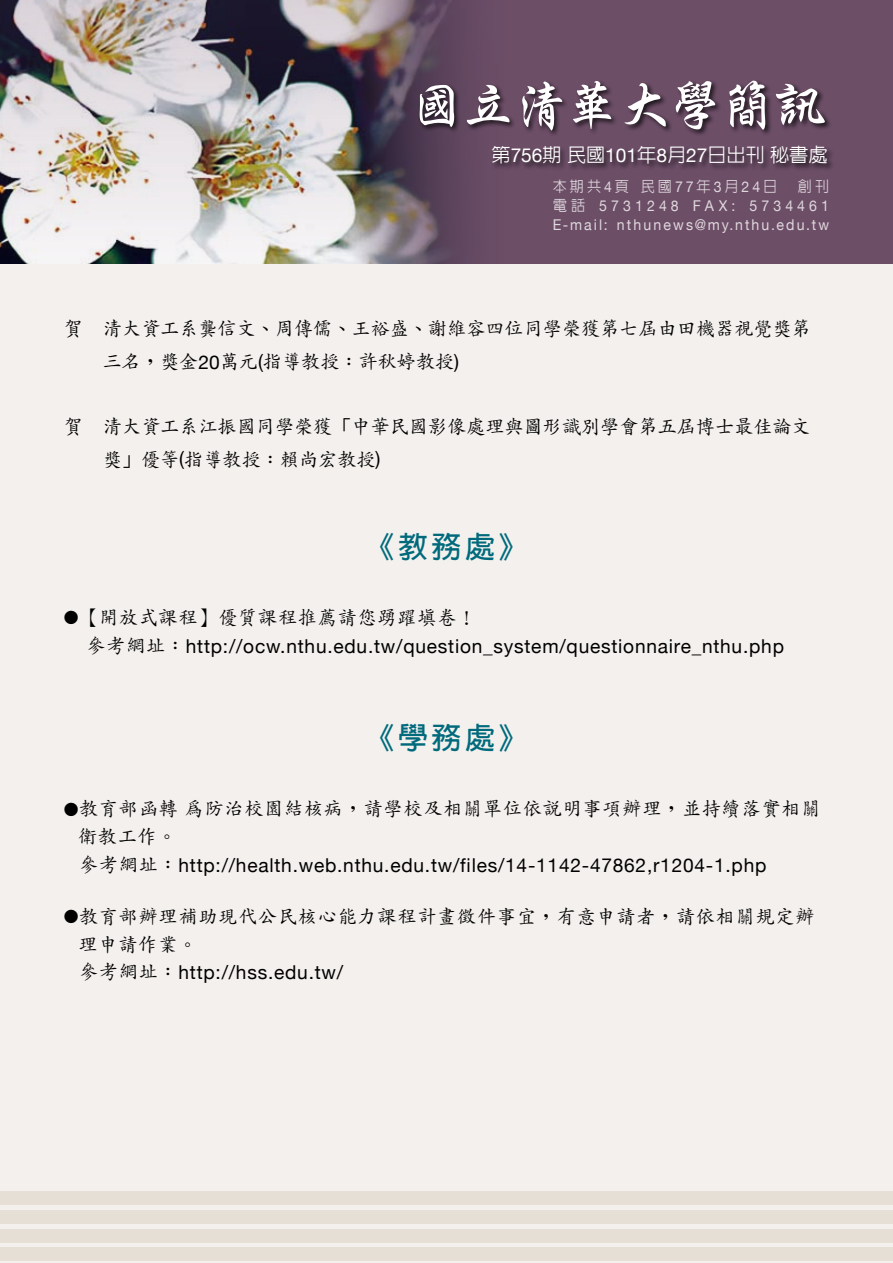
<style>
.page{position:relative;width:893px;height:1263px;background:#fff}
.page>*{position:absolute;margin:0;border:0;box-sizing:border-box;transform-origin:0 0}
.t1{font:700 52.65px "AR Xing Kai B5";letter-spacing:-.1em;color:#fff;scale:1.09 1}
.t2{font:700 29.7px "AR New Hei B5";letter-spacing:.125em;color:#006a7c}
.t3{font:19.2px "Helvetica Neue";letter-spacing:.04em;color:#000}
.t4{font:500 19.2px/33px "AR Kai B5";color:#000}
.t5{font:500 19.2px/27.6px "AR Kai B5";letter-spacing:.04em;color:#000}
.t6{font:500 19.2px "AR New Hei B5";color:#fff}
.t7{font:14.85px/19.2px "Helvetica Neue";letter-spacing:.15em;color:#dfd8dd;scale:.95 1}
.t8{font:500 14.85px "AR New Hei B5";letter-spacing:.21em;color:#dfd8dd;scale:.95 1}
.s1{font-family:"Helvetica Neue";font-weight:400}
.s2{font-family:"AR New Hei B5";font-weight:500}
.s3{font-weight:700}
.s4{font-weight:700;font-size:14.85px}
.s5{font-family:"AR Kai B5";font-weight:500}
.s6{font-family:"AR Kai B5";font-weight:700}
</style>
<div class="page">
<div style="left:0;top:263px;width:893px;height:1000px;background:#f3f0ed"></div>
<div style="left:0;top:1191px;width:893px;height:13px;background:#e5dfd5"></div>
<div style="left:0;top:1247px;width:893px;height:14px;background:#e5dfd5"></div>
<div style="left:0;top:1228px;width:893px;height:14px;background:#e5dfd5"></div>
<div style="left:0;top:1210px;width:893px;height:13px;background:#e5dfd5"></div>
<div style="left:0;top:0;width:893px;height:263px;background:#6c4e67"></div>
<img style="left:0;top:0;width:519px;height:264px">
<div style="left:418px;top:79px;width:475px;height:106px;background:#000;opacity:.75"></div>
<h1 class="t1" style="left:408px;top:79px;width:386px">國立清華大學簡訊</h1>
<p class="t6" style="left:491px;top:145px;width:337px">第<span class="s1">756</span>期民國<span class="s1">101</span>年<span class="s1">8</span>月<span class="s1">27</span>日出刊秘書處</p>
<p class="t8" style="left:553px;top:179px;width:238px">本期共<span class="s1">4</span>頁 民國<span class="s1">77</span>年<span class="s1">3</span>月<span class="s1">24</span>日</p>
<p class="t8" style="left:798px;top:179px;width:34px">創刊</p>
<p class="t7" style="left:553px;top:195px;width:292px"><span class="s2">電話</span> 5731248 FAX: 5734461<br>E-mail: nthunews@my.nthu.edu.tw</p>
<p class="t4" style="left:103px;top:312px;width:709px;text-indent:-39px">賀 清大資工系龔信文<span class="s3">、</span>周傳儒<span class="s3">、</span>王裕盛<span class="s3">、</span>謝維容四位同學榮獲第七屆由田機器視覺獎第三名<span class="s3">，</span>獎金<span class="s1">20</span>萬元<span class="s1">(</span>指導教授<span class="s3">：</span>許秋婷教授<span class="s1">)</span></p>
<p class="t4" style="left:103px;top:410px;width:709px;text-indent:-39px">賀 清大資工系江振國同學榮獲<span class="s3">「</span>中華民國影像處理與圖形識別學會第五屆博士最佳論文獎<span class="s3">」</span>優等<span class="s1">(</span>指導教授<span class="s3">：</span>賴尚宏教授<span class="s1">)</span></p>
<h2 class="t2" style="left:365px;top:532px;width:165px">《教務處》</h2>
<p class="t5" style="left:64px;top:604px;width:414px"><span class="s4">●</span><span class="s3">【</span>開放式課程<span class="s3">】</span>優質課程推薦請您踴躍填卷<span class="s3">！</span></p>
<p class="t3" style="left:86px;top:629px;width:699px"><span class="s5">參考網址</span><span class="s6">：</span>http://ocw.nthu.edu.tw/question_system/questionnaire_nthu.php</p>
<h2 class="t2" style="left:365px;top:723px;width:165px">《學務處》</h2>
<p class="t5" style="left:78px;top:795px;width:744px;text-indent:-14px"><span class="s4">●</span>教育部函轉為防治校園結核病<span class="s3">，</span>請學校及相關單位依說明事項辦理<span class="s3">，</span>並持續落實相關衛教工作<span class="s3">。</span></p>
<p class="t3" style="left:79px;top:848px;width:689px"><span class="s5">參考網址</span><span class="s6">：</span>http://health.web.nthu.edu.tw/files/14-1142-47862,r1204-1.php</p>
<p class="t5" style="left:79px;top:903px;width:737px;text-indent:-15px"><span class="s4">●</span>教育部辦理補助現代公民核心能力課程計畫徵件事宜<span class="s3">，</span>有意申請者<span class="s3">，</span>請依相關規定辦理申請作業<span class="s3">。</span></p>
<p class="t3" style="left:79px;top:956px;width:266px"><span class="s5">參考網址</span><span class="s6">：</span>http://hss.edu.tw/</p>
</div>
